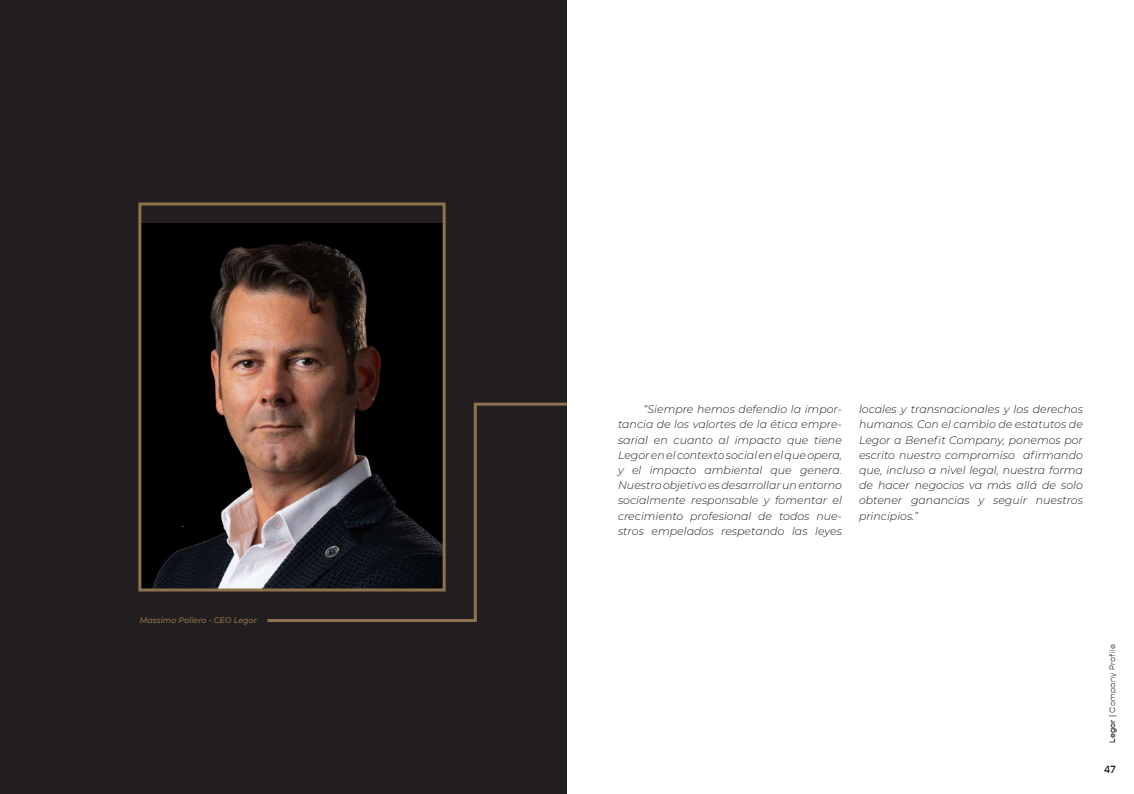
<style>
.page{position:relative;width:1134px;height:794px;background:#fff}
.page>*{position:absolute;margin:0;border:0;box-sizing:border-box;transform-origin:0 0}
.t1{font:italic 300 11px/15.2px "Montserrat";color:#231f20;text-align:justify}
.t2{font:500 10.5px "Gopher";color:#231f20}
.t3{font:italic 500 8px "Montserrat";color:#90724b}
.t4{font:300 8px "Gopher";letter-spacing:.03em;color:#231f20}
.s1{font-weight:500}
</style>
<div class="page">
<div style="left:0;top:0;width:567px;height:794px;background:#231f20"></div>
<img style="left:142px;top:223px;width:300px;height:364px">
<div style="left:138px;top:202px;width:308px;height:389px;border:3px solid #8e724d"></div>
<svg style="left:264px;top:401px;width:303px;height:221px"></svg>
<p class="t3" style="left:140px;top:614px;width:119px">Massimo Poliero - CEO Legor</p>
<p class="t1" style="left:618px;top:401px;width:225px;text-indent:26px">“Siempre hemos defendio la impor&shy;tancia de los valortes de la ética empre&shy;sarial en cuanto al impacto que tiene Legor en el contexto social en el que opera, y el impacto ambiental que genera.<br>Nuestro objetivo es desarrollar un entorno socialmente responsable y fomentar el crecimiento profesional de todos nue&shy;stros empelados respetando las leyes</p>
<p class="t1" style="left:859px;top:401px;width:225px">locales y transnacionales y los derechos humanos. Con el cambio de estatutos de Legor a Benefit Company, ponemos por escrito nuestro compromiso afirmando que, incluso a nivel legal, nuestra forma de hacer negocios va más allá de solo obtener ganancias y seguir nuestros principios.”</p>
<p class="t4" style="left:1108px;top:743px;width:100px;rotate:-90deg"><span class="s1">Legor |</span> Company Profile</p>
<p class="t2" style="left:1104px;top:763px;width:13px">47</p>
</div>
